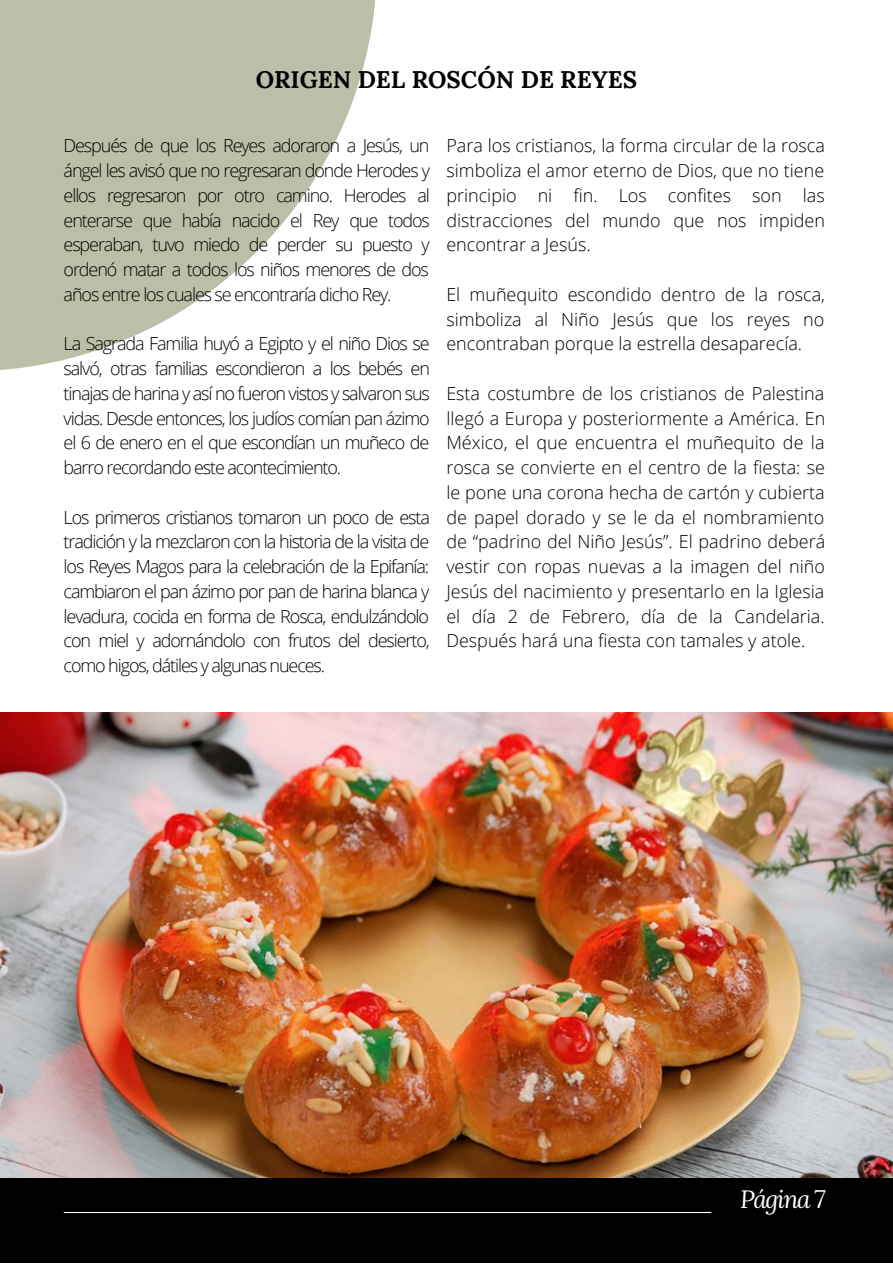
<style>
.page{position:relative;width:893px;height:1264px;background:#fff}
.page>*{position:absolute;margin:0;border:0;box-sizing:border-box;transform-origin:0 0}
.t1{font:italic 24.75px "Lora";letter-spacing:-.06em;color:#fff}
.t2{font:700 24px "Lora";color:#000}
.t3{font:300 18px/24.8px "Open Sans";letter-spacing:-.03em;color:#000;text-align:justify}
</style>
<div class="page">
<div style="left:0;top:849px;width:892px;height:413px;background:#000"></div>
<hr style="left:64px;top:1211px;width:646px;height:1px;background:#fff">
<svg style="left:0;top:0;width:376px;height:370px;fill:#bcbfa7"></svg>
<img style="left:0;top:713px;width:892px;height:464px">
<h2 class="t2" style="left:256px;top:64px;width:383px">ORIGEN DEL ROSCÓN DE REYES</h2>
<p class="t3" style="left:64px;top:133px;width:368px">Después de que los Reyes adoraron a Jesús, un ángel les avisó que no regresaran donde Herodes y ellos regresaron por otro camino. Herodes al enterarse que había nacido el Rey que todos esperaban, tuvo miedo de perder su puesto y ordenó matar a todos los niños menores de dos años entre los cuales se encontraría dicho Rey.</p>
<p class="t3" style="left:64px;top:331px;width:368px">La Sagrada Familia huyó a Egipto y el niño Dios se salvó, otras familias escondieron a los bebés en tinajas de harina y así no fueron vistos y salvaron sus vidas. Desde entonces, los judíos comían pan ázimo el 6 de enero en el que escondían un muñeco de barro recordando este acontecimiento.</p>
<p class="t3" style="left:64px;top:504px;width:368px">Los primeros cristianos tomaron un poco de esta tradición y la mezclaron con la historia de la visita de los Reyes Magos para la celebración de la Epifanía: cambiaron el pan ázimo por pan de harina blanca y levadura, cocida en forma de Rosca, endulzándolo con miel y adornándolo con frutos del desierto, como higos, dátiles y algunas nueces.</p>
<p class="t3" style="left:446px;top:133px;width:380px">Para los cristianos, la forma circular de la rosca simboliza el amor eterno de Dios, que no tiene principio ni fin. Los confites son las distracciones del mundo que nos impiden encontrar a Jesús.</p>
<p class="t3" style="left:446px;top:281px;width:380px">El muñequito escondido dentro de la rosca, simboliza al Niño Jesús que los reyes no encontraban porque la estrella desaparecía.</p>
<p class="t3" style="left:446px;top:380px;width:380px">Esta costumbre de los cristianos de Palestina llegó a Europa y posteriormente a América. En México, el que encuentra el muñequito de la rosca se convierte en el centro de la fiesta: se le pone una corona hecha de cartón y cubierta de papel dorado y se le da el nombramiento de “padrino del Niño Jesús”. El padrino deberá vestir con ropas nuevas a la imagen del niño Jesús del nacimiento y presentarlo en la Iglesia el día 2 de Febrero, día de la Candelaria.<br>Después hará una fiesta con tamales y atole.</p>
<h1 class="t1" style="left:740px;top:1182px;width:87px">Página 7</h1>
</div>
